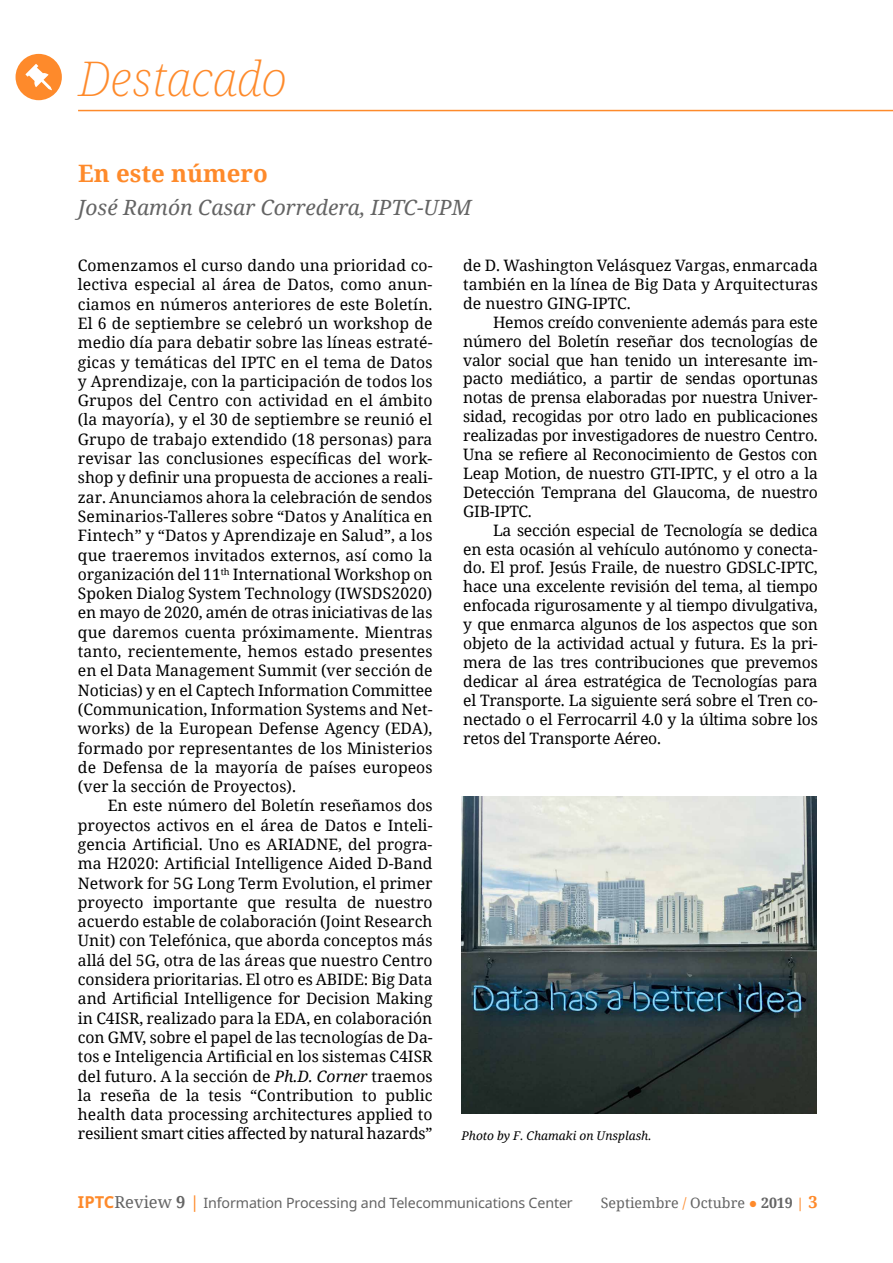
<style>
.page{position:relative;width:893px;height:1263px;background:#fff}
.page>*{position:absolute;margin:0;border:0;box-sizing:border-box;transform-origin:0 0}
.t1{font:italic 200 48px "Noto Serif";color:#fe8a2b}
.t2{font:700 24px "Noto Serif";color:#fe8a2b}
.t3{font:italic 21px "Noto Serif";color:#646464}
.t4{font:15.75px/19.4px "Noto Serif";letter-spacing:-.015em;color:#000;text-align:justify}
.t5{font:14.25px "Noto Sans";letter-spacing:-.01em;color:#646464}
.t6{font:14.25px "Noto Serif";color:#646464}
.t7{font:italic 12px "Noto Serif";color:#000}
.s1{font-style:italic}
.s2{font-weight:700;font-size:16.5px;color:#fe8a2b}
.s3{font-family:"Noto Serif";font-size:16.5px}
.s4{font-family:"Noto Serif";font-weight:700;font-size:16.5px}
.s5{font-family:"Noto Serif";font-weight:700;font-size:16.5px;color:#fe8a2b}
.s6{color:#fe8a2b}
.s7{font-weight:700}
.s8{font-weight:700;font-size:13.5px;color:#fe8a2b}
</style>
<div class="page">
<div style="left:16px;top:54px;width:46px;height:46px;background:#fe8a2b;border-radius:50%"></div>
<hr style="left:78px;top:110px;width:815px;height:1px;background:#fe8a2b">
<svg style="left:25px;top:64px;width:27px;height:26px"></svg>
<img style="left:462px;top:796px;width:354px;height:318px">
<h1 class="t1" style="left:78px;top:46px;width:210px">Destacado</h1>
<h2 class="t2" style="left:78px;top:156px;width:191px">En este número</h2>
<h3 class="t3" style="left:78px;top:193px;width:395px">José Ramón Casar Corredera, IPTC-UPM</h3>
<p class="t4" style="left:78px;top:255px;width:356px">Comenzamos el curso dando una prioridad co&shy;lectiva especial al área de Datos, como anun&shy;ciamos en números anteriores de este Boletín.<br>El 6 de septiembre se celebró un workshop de medio día para debatir sobre las líneas estraté&shy;gicas y temáticas del IPTC en el tema de Datos y Aprendizaje, con la participación de todos los Grupos del Centro con actividad en el ámbito (la mayoría), y el 30 de septiembre se reunió el Grupo de trabajo extendido (18 personas) para revisar las conclusiones específicas del work&shy;shop y definir una propuesta de acciones a reali&shy;zar. Anunciamos ahora la celebración de sendos Seminarios-Talleres sobre “Datos y Analítica en Fintech” y “Datos y Aprendizaje en Salud”, a los que traeremos invitados externos, así como la organización del 11<sup>th</sup> International Workshop on Spoken Dialog System Technology (IWSDS2020) en mayo de 2020, amén de otras iniciativas de las que daremos cuenta próximamente. Mientras tanto, recientemente, hemos estado presentes en el Data Management Summit (ver sección de Noticias) y en el Captech Information Committee (Communication, Information Systems and Net&shy;works) de la European Defense Agency (EDA), formado por representantes de los Ministerios de Defensa de la mayoría de países europeos (ver la sección de Proyectos).</p>
<p class="t4" style="left:78px;top:795px;width:356px;text-indent:30px">En este número del Boletín reseñamos dos proyectos activos en el área de Datos e Inteli&shy;gencia Artificial. Uno es ARIADNE, del progra&shy;ma H2020: Artificial Intelligence Aided D-Band Network for 5G Long Term Evolution, el primer proyecto importante que resulta de nuestro acuerdo estable de colaboración (Joint Research Unit) con Telefónica, que aborda conceptos más allá del 5G, otra de las áreas que nuestro Centro considera prioritarias. El otro es ABIDE: Big Data and Artificial Intelligence for Decision Making in C4ISR, realizado para la EDA, en colaboración con GMV, sobre el papel de las tecnologías de Da&shy;tos e Inteligencia Artificial en los sistemas C4ISR del futuro. A la sección de <span class="s1">Ph.D. Corner</span> traemos la reseña de la tesis “Contribution to public health data processing architectures applied to resilient smart cities affected by natural hazards”</p>
<p class="t4" style="left:463px;top:255px;width:356px;line-height:18.9px">de D. Washington Velásquez Vargas, enmarcada también en la línea de Big Data y Arquitecturas de nuestro GING-IPTC.</p>
<p class="t4" style="left:463px;top:312px;width:356px;line-height:18.9px;text-indent:30px">Hemos creído conveniente además para este número del Boletín reseñar dos tecnologías de valor social que han tenido un interesante im&shy;pacto mediático, a partir de sendas oportunas notas de prensa elaboradas por nuestra Univer&shy;sidad, recogidas por otro lado en publicaciones realizadas por investigadores de nuestro Centro.<br>Una se refiere al Reconocimiento de Gestos con Leap Motion, de nuestro GTI-IPTC, y el otro a la Detección Temprana del Glaucoma, de nuestro GIB-IPTC.</p>
<p class="t4" style="left:463px;top:520px;width:356px;line-height:18.9px;text-indent:30px">La sección especial de Tecnología se dedica en esta ocasión al vehículo autónomo y conecta&shy;do. El prof. Jesús Fraile, de nuestro GDSLC-IPTC, hace una excelente revisión del tema, al tiempo enfocada rigurosamente y al tiempo divulgativa, y que enmarca algunos de los aspectos que son objeto de la actividad actual y futura. Es la pri&shy;mera de las tres contribuciones que prevemos dedicar al área estratégica de Tecnologías para el Transporte. La siguiente será sobre el Tren co&shy;nectado o el Ferrocarril 4.0 y la última sobre los retos del Transporte Aéreo.</p>
<p class="t7" style="left:461px;top:1127px;width:192px">Photo by F. Chamaki on Unsplash.</p>
<p class="t5" style="left:78px;top:1192px;width:496px"><span class="s2">IPTC</span><span class="s3">Review</span> <span class="s4">9</span> <span class="s5">|</span> Information Processing and Telecommunications Center</p>
<p class="t6" style="left:601px;top:1192px;width:218px">Septiembre <span class="s6">/</span> Octubre <span class="s6">●</span> <span class="s7">2019</span> <span class="s8">|</span> <span class="s2">3</span></p>
</div>
